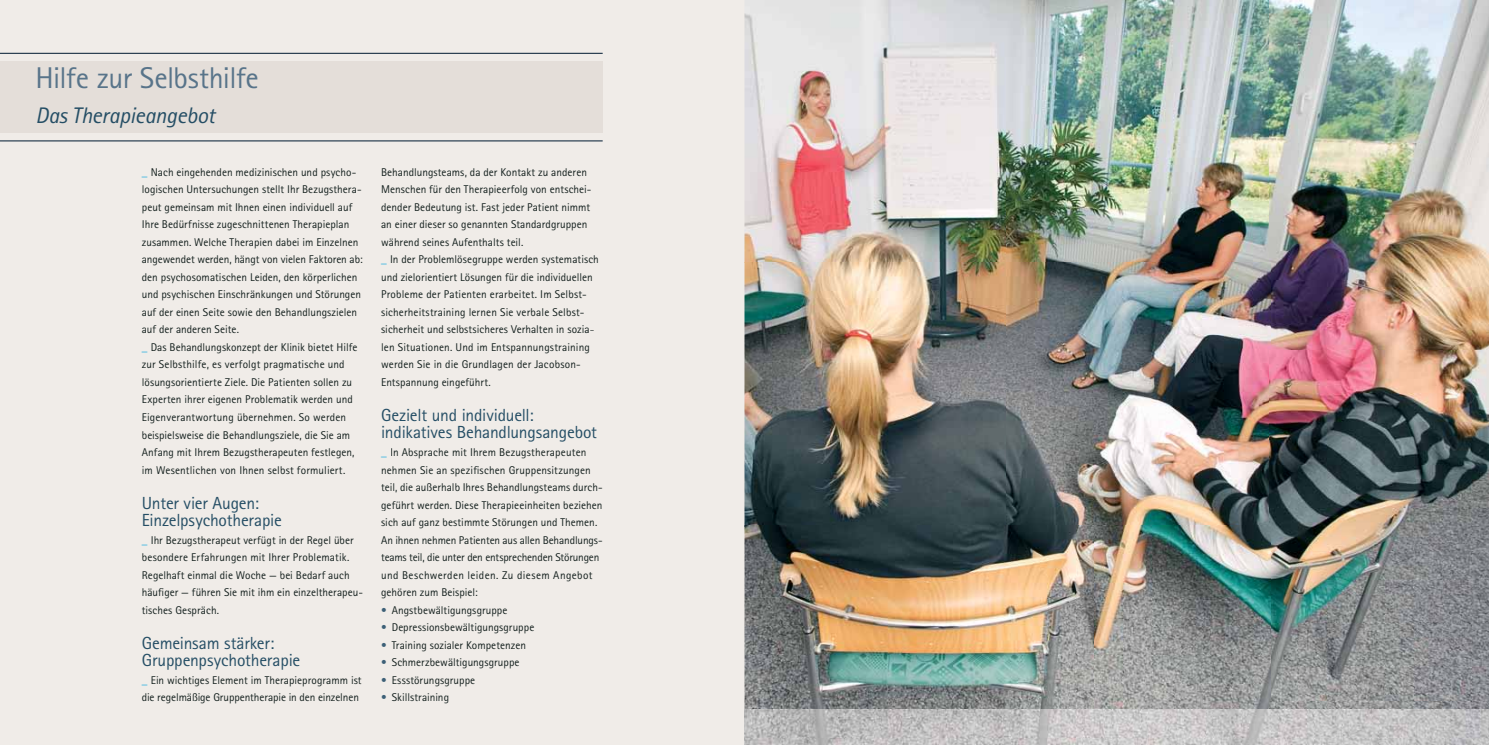
<style>
.page{position:relative;width:1489px;height:745px;background:#fff}
.page>*{position:absolute;margin:0;border:0;box-sizing:border-box;transform-origin:0 0}
.t1{font:30px "Agfa Rotis Sans Serif";letter-spacing:-.02em;color:#58748a}
.t2{font:italic 22.5px "Agfa Rotis Sans Serif";letter-spacing:-.015em;color:#254e65}
.t3{font:17.5px/17.5px "Agfa Rotis Sans Serif";letter-spacing:-.01em;color:#254e65}
.t4{font:11.25px/17.5px "Agfa Rotis Sans Serif";letter-spacing:.005em;color:#14201e}
.s1{font-weight:800;color:#00a3de}
.s2{color:#3d6077}
</style>
<div class="page">
<div style="left:0;top:0;width:744px;height:744px;background:#f0ece8"></div>
<div style="left:0;top:61px;width:602px;height:72px;background:#e4ded9"></div>
<hr style="left:0;top:140px;width:602px;height:1px;background:#001a31">
<hr style="left:0;top:53px;width:602px;height:1px;background:#001a31">
<img style="left:744px;top:0;width:525px;height:525px">
<img style="left:1269px;top:0;width:219px;height:709px">
<img style="left:744px;top:525px;width:350px;height:184px">
<img style="left:1094px;top:525px;width:176px;height:184px">
<img style="left:744px;top:709px;width:744px;height:35px">
<h1 class="t1" style="left:35px;top:67px;width:225px">Hilfe zur Selbsthilfe</h1>
<h2 class="t2" style="left:35px;top:107px;width:181px">Das Therapieangebot</h2>
<p class="t4" style="left:142px;top:164px;width:222px"><span class="s1">_</span> Nach eingehenden medizinischen und psycho&shy;logischen Untersuchungen stellt Ihr Bezugsthera&shy;peut gemeinsam mit Ihnen einen individuell auf Ihre Bedürfnisse zugeschnittenen Therapieplan zusammen. Welche Therapien dabei im Einzelnen angewendet werden, hängt von vielen Faktoren ab: den psychosomatischen Leiden, den körperlichen und psychischen Einschränkungen und Störungen auf der einen Seite sowie den Behandlungszielen auf der anderen Seite.<br><span class="s1">_</span> Das Behandlungskonzept der Klinik bietet Hilfe zur Selbsthilfe, es verfolgt pragmatische und lösungsorientierte Ziele. Die Patienten sollen zu Experten ihrer eigenen Problematik werden und Eigenverantwortung übernehmen. So werden beispielsweise die Behandlungsziele, die Sie am Anfang mit Ihrem Bezugstherapeuten festlegen, im Wesentlichen von Ihnen selbst formuliert.</p>
<h3 class="t3" style="left:142px;top:495px;width:142px">Unter vier Augen:<br>Einzelpsychotherapie</h3>
<p class="t4" style="left:142px;top:531px;width:223px"><span class="s1">_</span> Ihr Bezugstherapeut verfügt in der Regel über besondere Erfahrungen mit Ihrer Problematik.<br>Regelhaft einmal die Woche — bei Bedarf auch häufiger — führen Sie mit ihm ein einzeltherapeu&shy;tisches Gespräch.</p>
<h3 class="t3" style="left:142px;top:635px;width:160px">Gemeinsam stärker:<br>Gruppenpsychotherapie</h3>
<p class="t4" style="left:142px;top:671px;width:221px"><span class="s1">_</span> Ein wichtiges Element im Therapieprogramm ist die regelmäßige Gruppentherapie in den einzelnen</p>
<p class="t4" style="left:381px;top:164px;width:219px">Behandlungsteams, da der Kontakt zu anderen Menschen für den Therapieerfolg von entschei&shy;dender Bedeutung ist. Fast jeder Patient nimmt an einer dieser so genannten Standardgruppen während seines Aufenthalts teil.<br><span class="s1">_</span> In der Problemlösegruppe werden systematisch und zielorientiert Lösungen für die individuellen Probleme der Patienten erarbeitet. Im Selbst&shy;sicherheitstraining lernen Sie verbale Selbst&shy;sicherheit und selbstsicheres Verhalten in sozia&shy;len Situationen. Und im Entspannungstraining werden Sie in die Grundlagen der Jacobson-Entspannung eingeführt.</p>
<h3 class="t3" style="left:381px;top:407px;width:217px">Gezielt und individuell: indikatives Behandlungsangebot</h3>
<p class="t4" style="left:381px;top:444px;width:223px"><span class="s1">_</span> In Absprache mit Ihrem Bezugstherapeuten nehmen Sie an spezifischen Gruppensitzungen teil, die außerhalb Ihres Behandlungsteams durch&shy;geführt werden. Diese Therapieeinheiten beziehen sich auf ganz bestimmte Störungen und Themen.<br>An ihnen nehmen Patienten aus allen Behandlungs&shy;teams teil, die unter den entsprechenden Störungen und Beschwerden leiden. Zu diesem Angebot gehören zum Beispiel:</p>
<p class="t4" style="left:381px;top:602px;width:128px"><span class="s2">•</span> Angstbewältigungsgruppe</p>
<p class="t4" style="left:381px;top:619px;width:155px"><span class="s2">•</span> Depressionsbewältigungsgruppe</p>
<p class="t4" style="left:381px;top:637px;width:146px"><span class="s2">•</span> Training sozialer Kompetenzen</p>
<p class="t4" style="left:381px;top:654px;width:140px"><span class="s2">•</span> Schmerzbewältigungsgruppe</p>
<p class="t4" style="left:381px;top:672px;width:96px"><span class="s2">•</span> Essstörungsgruppe</p>
<p class="t4" style="left:381px;top:689px;width:69px"><span class="s2">•</span> Skillstraining</p>
</div>
